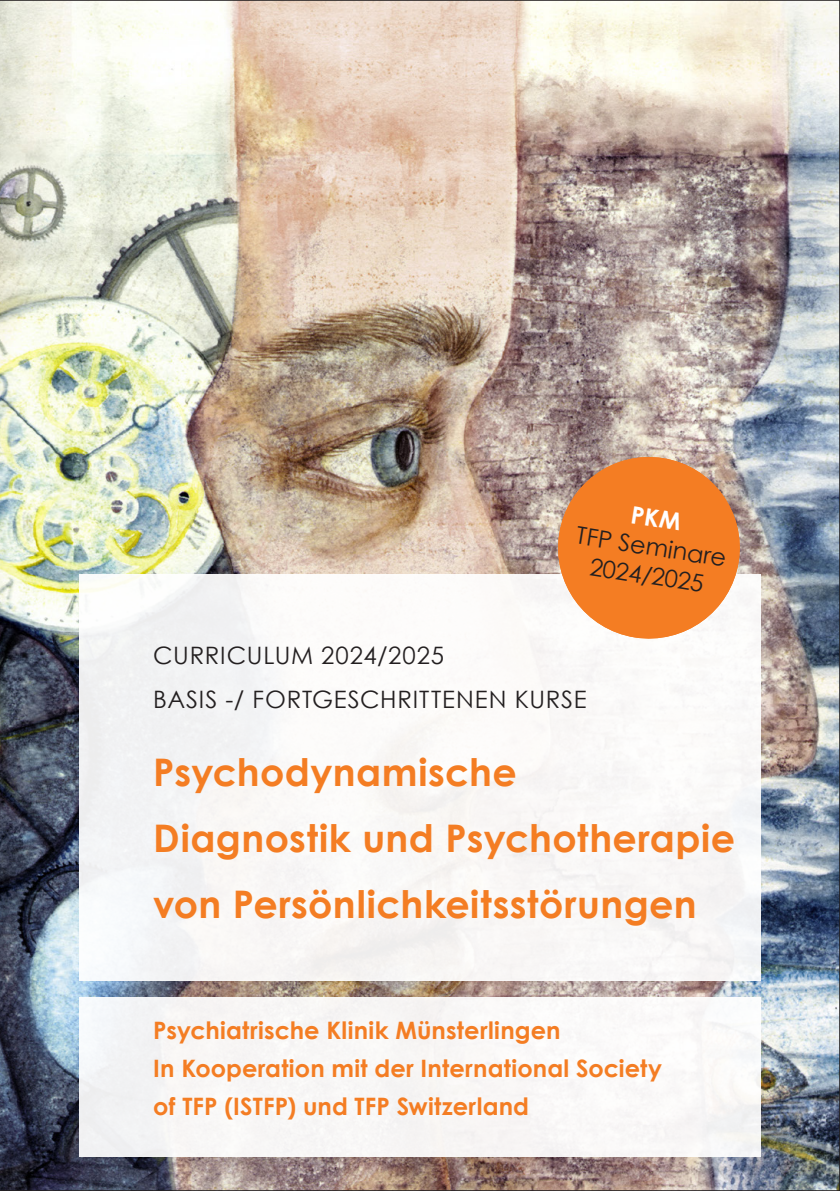
<style>
.page{position:relative;width:840px;height:1191px;background:#fff}
.page>*{position:absolute;margin:0;border:0;box-sizing:border-box;transform-origin:0 0}
.Überschrift_2_orange{font:700 38px/66px "Century Gothic";letter-spacing:.01em;color:#f47d23}
.Überschrift_Klinik{font:700 24px/38px "Century Gothic";letter-spacing:.01em;color:#f47d23}
.Überschrift_1_schwarz{font:24px/28.8px "Century Gothic";letter-spacing:.035em;color:#231f20;text-align:center}
.s1{font-weight:700;color:#fff}
</style>
<div class="page">
<img style="left:0;top:0;width:839px;height:1191px">
<p class="Überschrift_1_schwarz" style="left:583px;top:491px;width:153px;rotate:9deg"><span class="s1">PKM<br></span>TFP Seminare<br>2024/2025</p>
<p class="Überschrift_1_schwarz" style="left:153px;top:640px;width:292px">CURRICULUM 2024/2025</p>
<p class="Überschrift_1_schwarz" style="left:153px;top:684px;width:434px">BASIS -/ FORTGESCHRITTENEN KURSE</p>
<p class="Überschrift_2_orange" style="left:153px;top:737px;width:583px">Psychodynamische<br>Diagnostik und Psychotherapie von Persönlichkeitsstörungen</p>
<p class="Überschrift_Klinik" style="left:153px;top:1010px;width:408px">Psychiatrische Klinik Münsterlingen</p>
<p class="Überschrift_Klinik" style="left:153px;top:1048px;width:510px">In Kooperation mit der International Society of TFP (ISTFP) und TFP Switzerland</p>
</div>
